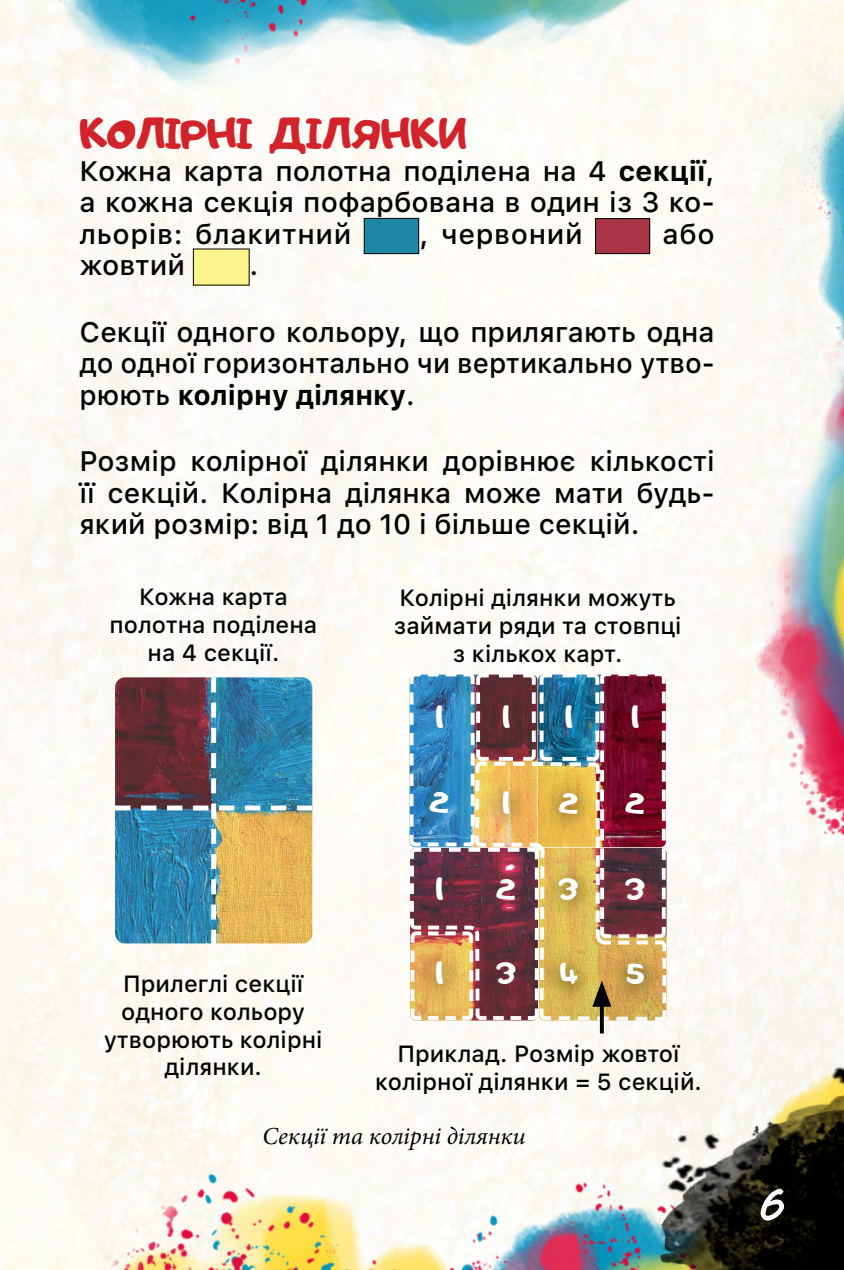
<style>
.page{position:relative;width:844px;height:1270px;background:#fff}
.page>*{position:absolute;margin:0;border:0;box-sizing:border-box;transform-origin:0 0}
.t1{font:700 59.5px "Caveat";color:#fff}
.t2{font:49px "Adigiana Extreme";color:#d2232a}
.t3{font:35px "Adigiana 2";color:#fff}
.t4{font:500 28px/31.5px "SFUI Text";color:#000;text-align:justify}
.t5{font:500 28px "SFUI Text";letter-spacing:.02em;color:#000}
.t6{font:italic 24.5px "Minion Pro";color:#000}
.t7{font:500 23.45px/28px "SFUI Text";color:#000;text-align:center}
.s1{font-weight:700}
</style>
<div class="page">
<img style="left:0;top:0;width:843px;height:1270px">
<div style="left:364px;top:218px;width:54px;height:36px;background:#1c87a5"></div>
<div style="left:364px;top:218px;width:55px;height:36px;border:1px solid #000"></div>
<div style="left:595px;top:219px;width:54px;height:35px;background:#a93445"></div>
<div style="left:595px;top:218px;width:55px;height:36px;border:1px solid #000"></div>
<div style="left:193px;top:249px;width:56px;height:36px;background:#fbf38b"></div>
<img style="left:115px;top:677px;width:197px;height:268px">
<svg style="left:599px;top:1022px;width:4px;height:11px"></svg>
<img style="left:407px;top:670px;width:260px;height:352px">
<img style="left:659px;top:1057px;width:184px;height:213px">
<h2 class="t2" style="left:79px;top:101px;width:389px">КОЛІРНІ ДІЛЯНКИ</h2>
<p class="t4" style="left:79px;top:154px;width:636px">Кожна карта полотна поділена на 4 <span class="s1">секції</span>, а кожна секція пофарбована в один із 3 ко&shy;льорів: блакитний</p>
<p class="t5" style="left:419px;top:214px;width:164px">, червоний</p>
<p class="t4" style="left:662px;top:217px;width:54px">або</p>
<p class="t4" style="left:79px;top:248px;width:107px">жовтий</p>
<p class="t4" style="left:249px;top:248px;width:10px">.</p>
<p class="t4" style="left:79px;top:315px;width:636px">Секції одного кольору, що прилягають одна до одної горизонтально чи вертикально утво&shy;рюють <span class="s1">колірну ділянку</span>.</p>
<p class="t4" style="left:79px;top:444px;width:636px">Розмір колірної ділянки дорівнює кількості її секцій. Колірна ділянка може мати будь&shy;який розмір: від 1 до 10 і більше секцій.</p>
<p class="t7" style="left:109px;top:582px;width:209px">Кожна карта полотна поділена на 4 секції.</p>
<p class="t7" style="left:104px;top:968px;width:220px">Прилеглі секції одного кольору утворюють колірні ділянки.</p>
<p class="t7" style="left:393px;top:583px;width:289px">Колірні ділянки можуть займати ряди та стовпці з кількох карт.</p>
<p class="t3" style="left:436px;top:699px;width:9px">1</p>
<p class="t3" style="left:502px;top:699px;width:9px">1</p>
<p class="t3" style="left:565px;top:699px;width:9px">1</p>
<p class="t3" style="left:631px;top:699px;width:9px">1</p>
<p class="t3" style="left:430px;top:784px;width:21px">2</p>
<p class="t3" style="left:502px;top:784px;width:9px">1</p>
<p class="t3" style="left:559px;top:784px;width:21px">2</p>
<p class="t3" style="left:625px;top:784px;width:21px">2</p>
<p class="t3" style="left:436px;top:871px;width:9px">1</p>
<p class="t3" style="left:496px;top:871px;width:84px">2 3</p>
<p class="t3" style="left:625px;top:871px;width:22px">3</p>
<p class="t3" style="left:436px;top:955px;width:9px">1</p>
<p class="t3" style="left:496px;top:955px;width:83px">3 4</p>
<p class="t3" style="left:626px;top:955px;width:19px">5</p>
<p class="t7" style="left:375px;top:1039px;width:328px">Приклад. Розмір жовтої колірної ділянки = 5 секцій.</p>
<p class="t6" style="left:262px;top:1119px;width:265px">Секції та колірні ділянки</p>
<h1 class="t1" style="left:752px;top:1163px;width:30px">6</h1>
</div>
